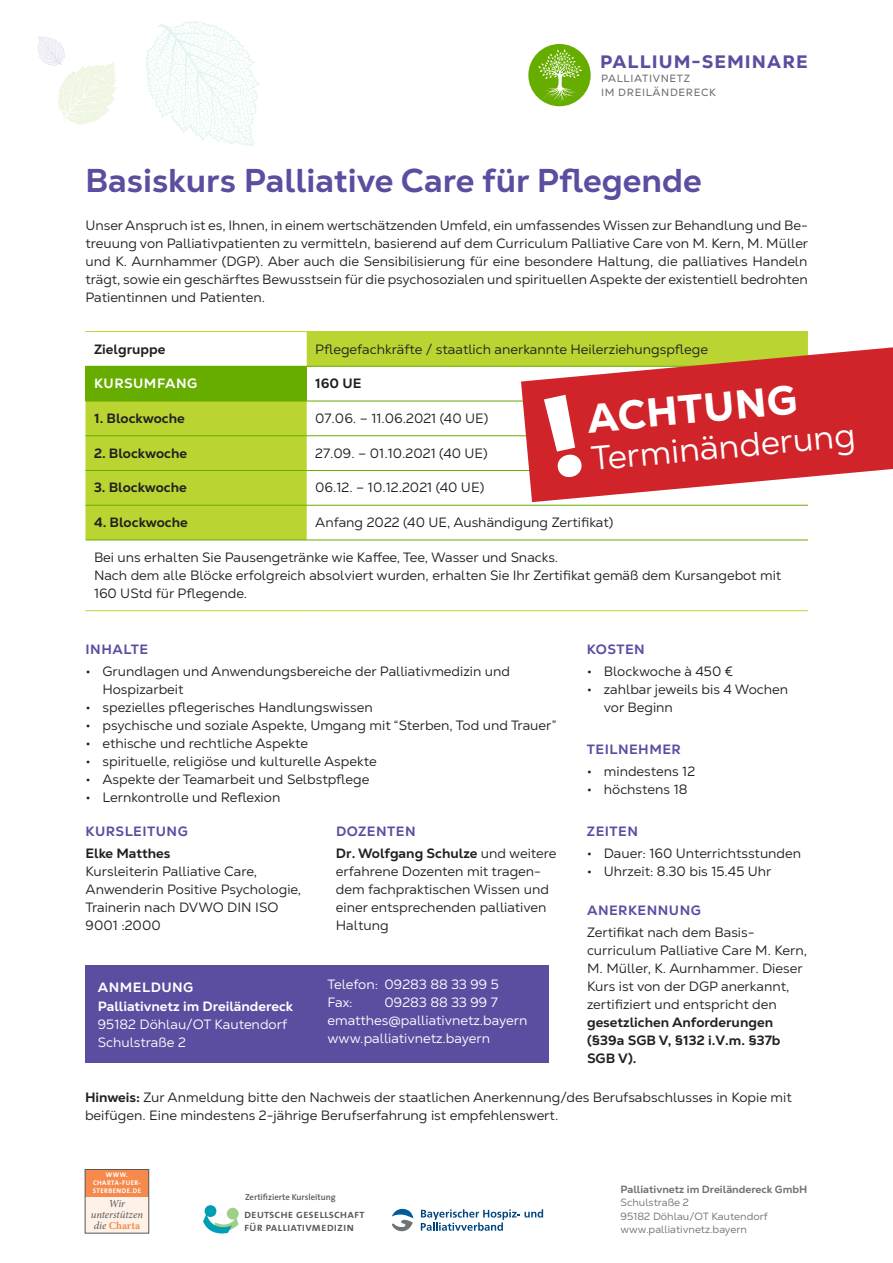
<style>
.page{position:relative;width:893px;height:1263px;background:#fff}
.page>*{position:absolute;margin:0;border:0;box-sizing:border-box;transform-origin:0 0}
.fließ{font:800 40.35px "Nexa Text";color:#fff}
.fließ-2{font:33.6px "Nexa Text";color:#fff}
.t1{font:800 33px "Nexa Text";color:#5b4da0}
.t2{font:800 18px "Nexa Text";letter-spacing:.06em;color:#5b4da0}
.fließ-3{font:13.5px/18px "Nexa Text";color:#231f20}
.fließ-4{font:13.5px "Nexa Text";color:#fff}
.fließ-5{font:800 13.5px "Nexa Text";color:#231f20}
.kÜ{font:800 13.5px "Nexa Text";letter-spacing:.035em;color:#5b4da0}
.fließ-6{font:800 13.5px "Nexa Text";color:#fff}
.fließ-7{font:800 13.5px "Nexa Text";letter-spacing:.035em;color:#fff}
.kÜ-2{font:800 13.5px "Nexa Text";letter-spacing:.035em;color:#fff}
.t3{font:11.85px/12.8px "The Sans Semi Bold Caps";letter-spacing:.005em;color:#57585a}
.t4{font:italic 10.65px/11.2px "Minion Pro";letter-spacing:-.01em;color:#57585a;text-align:center}
.fließ-8{font:10.5px "Nexa Text";color:#6e7373}
.fließ-9{font:800 10.5px "Nexa Text";color:#6e7373}
.t5{font:10.5px "Nexa Text";letter-spacing:.06em;color:#6e7373}
.t6{font:600 8.7px "The Sans";color:#57585a}
.t7{font:700 6.75px/7.9px "The Sans";letter-spacing:.065em;color:#fff;text-align:center}
.s1{font-weight:800}
.s2{font-weight:700;font-style:normal;color:#f68a4c}
</style>
<div class="page">
<div style="left:528px;top:44px;width:63px;height:62px;background:#66ad00;border-radius:50%"></div>
<svg style="left:539px;top:49px;width:43px;height:54px"></svg>
<svg style="left:392px;top:1209px;width:21px;height:23px"></svg>
<svg style="left:421px;top:1209px;width:122px;height:22px"></svg>
<div style="left:85px;top:1169px;width:64px;height:64px;background:#fef1e7"></div>
<div style="left:85px;top:1169px;width:64px;height:27px;background:#f68a4c"></div>
<div style="left:85px;top:1169px;width:64px;height:64px;border:1px solid #57585a"></div>
<svg style="left:85px;top:332px;width:723px;height:208px"></svg>
<div style="left:85px;top:366px;width:222px;height:35px;background:#66ad00"></div>
<hr style="left:85px;top:331px;width:222px;height:1px;background:#bad432">
<hr style="left:307px;top:331px;width:501px;height:1px;background:#bad432">
<hr style="left:85px;top:610px;width:222px;height:1px;background:#bad432">
<hr style="left:307px;top:610px;width:501px;height:1px;background:#bad432">
<hr style="left:307px;top:366px;width:501px;height:1px;background:#66ad00">
<hr style="left:85px;top:401px;width:222px;height:1px;background:#66ad00">
<hr style="left:307px;top:401px;width:501px;height:1px;background:#66ad00">
<hr style="left:85px;top:435px;width:222px;height:1px;background:#66ad00">
<hr style="left:307px;top:435px;width:501px;height:1px;background:#66ad00">
<hr style="left:85px;top:470px;width:222px;height:1px;background:#66ad00">
<hr style="left:307px;top:470px;width:501px;height:1px;background:#66ad00">
<hr style="left:85px;top:505px;width:222px;height:1px;background:#66ad00">
<hr style="left:307px;top:505px;width:501px;height:1px;background:#66ad00">
<hr style="left:85px;top:540px;width:222px;height:1px;background:#66ad00">
<hr style="left:307px;top:540px;width:501px;height:1px;background:#66ad00">
<div style="left:85px;top:966px;width:464px;height:97px;background:#5b4da0"></div>
<svg style="left:146px;top:21px;width:114px;height:125px"></svg>
<svg style="left:37px;top:36px;width:80px;height:89px"></svg>
<div style="left:205px;top:1205px;width:11px;height:12px;background:#009eb4;border-radius:50%"></div>
<div style="left:227px;top:1208px;width:12px;height:11px;background:#9fd08a;border-radius:50%"></div>
<svg style="left:203px;top:1213px;width:36px;height:21px"></svg>
<svg style="left:521px;top:347px;width:372px;height:155px;background:#d5534a"></svg>
<svg style="left:544px;top:395px;width:39px;height:83px"></svg>
<p class="t2" style="left:600px;top:50px;width:209px">PALLIUM-SEMINARE</p>
<p class="t5" style="left:601px;top:72px;width:91px">PALLIATIVNETZ</p>
<p class="t5" style="left:601px;top:86px;width:116px">IM DREILÄNDERECK</p>
<p class="t1" style="left:85px;top:160px;width:618px">Basiskurs Palliative Care für Pflegende</p>
<p class="fließ-3" style="left:85px;top:216px;width:724px;text-align:justify">Unser Anspruch ist es, Ihnen, in einem wertschätzenden Umfeld, ein umfassendes Wissen zur Behandlung und Be&shy;treuung von Palliativpatienten zu vermitteln, basierend auf dem Curriculum Palliative Care von M. Kern, M. Müller und K. Aurnhammer (DGP). Aber auch die Sensibilisierung für eine besondere Haltung, die palliatives Handeln trägt, sowie ein geschärftes Bewusstsein für die psychosozialen und spirituellen Aspekte der existentiell bedrohten Patientinnen und Patienten.</p>
<p class="fließ-5" style="left:94px;top:340px;width:73px">Zielgruppe</p>
<p class="fließ-3" style="left:315px;top:340px;width:394px">Pflegefachkräfte / staatlich anerkannte Heilerziehungspflege</p>
<p class="fließ-7" style="left:94px;top:375px;width:105px">KURSUMFANG</p>
<p class="fließ-5" style="left:315px;top:375px;width:48px">160 UE</p>
<p class="fließ-5" style="left:94px;top:410px;width:92px">1. Blockwoche</p>
<p class="fließ-3" style="left:315px;top:409px;width:175px">07.06. – 11.06.2021 (40 UE)</p>
<p class="fließ-5" style="left:94px;top:444px;width:95px">2. Blockwoche</p>
<p class="fließ-3" style="left:315px;top:444px;width:174px">27.09. – 01.10.2021 (40 UE)</p>
<p class="fließ-5" style="left:94px;top:479px;width:94px">3. Blockwoche</p>
<p class="fließ-3" style="left:315px;top:479px;width:171px">06.12. – 10.12.2021 (40 UE)</p>
<p class="fließ-5" style="left:94px;top:514px;width:95px">4. Blockwoche</p>
<p class="fließ-3" style="left:315px;top:513px;width:300px">Anfang 2022 (40 UE, Aushändigung Zertifikat)</p>
<p class="fließ-3" style="left:94px;top:548px;width:466px">Bei uns erhalten Sie Pausengetränke wie Kaffee, Tee, Wasser und Snacks.</p>
<p class="fließ-3" style="left:94px;top:566px;width:689px">Nach dem alle Blöcke erfolgreich absolviert wurden, erhalten Sie Ihr Zertifikat gemäß dem Kursangebot mit<br>160 UStd für Pflegende.</p>
<p class="fließ" style="left:585px;top:392px;width:212px;rotate:-5deg">ACHTUNG</p>
<p class="fließ-2" style="left:589px;top:438px;width:267px;rotate:-5deg">Terminänderung</p>
<p class="kÜ" style="left:86px;top:640px;width:64px">INHALTE</p>
<p class="fließ-3" style="left:102px;top:662px;width:409px;text-indent:-17px">• Grundlagen und Anwendungsbereiche der Palliativmedizin und<br>Hospizarbeit</p>
<p class="fließ-3" style="left:85px;top:698px;width:289px">• spezielles pflegerisches Handlungswissen</p>
<p class="fließ-3" style="left:85px;top:716px;width:472px">• psychische und soziale Aspekte, Umgang mit “Sterben, Tod und Trauer”</p>
<p class="fließ-3" style="left:85px;top:734px;width:224px">• ethische und rechtliche Aspekte</p>
<p class="fließ-3" style="left:85px;top:752px;width:293px">• spirituelle, religiöse und kulturelle Aspekte</p>
<p class="fließ-3" style="left:85px;top:770px;width:285px">• Aspekte der Teamarbeit und Selbstpflege</p>
<p class="fließ-3" style="left:85px;top:788px;width:196px">• Lernkontrolle und Reflexion</p>
<p class="kÜ" style="left:86px;top:822px;width:104px">KURSLEITUNG</p>
<p class="fließ-5" style="left:85px;top:845px;width:86px">Elke Matthes</p>
<p class="fließ-3" style="left:85px;top:862px;width:217px">Kursleiterin Palliative Care,<br>Anwenderin Positive Psychologie,<br>Trainerin nach DVWO DIN ISO<br>9001 :2000</p>
<p class="kÜ" style="left:336px;top:822px;width:81px">DOZENTEN</p>
<p class="fließ-3" style="left:336px;top:844px;width:222px"><span class="s1">Dr. Wolfgang Schulze</span> und weitere erfahrene Dozenten mit tragen&shy;dem fachpraktischen Wissen und einer entsprechenden palliativen<br>Haltung</p>
<p class="kÜ-2" style="left:98px;top:978px;width:97px">ANMELDUNG</p>
<p class="fließ-6" style="left:98px;top:998px;width:197px">Palliativnetz im Dreiländereck</p>
<p class="fließ-4" style="left:98px;top:1016px;width:191px">95182 Döhlau/OT Kautendorf</p>
<p class="fließ-4" style="left:98px;top:1034px;width:90px">Schulstraße 2</p>
<p class="fließ-4" style="left:327px;top:976px;width:173px">Telefon: 09283 88 33 99 5</p>
<p class="fließ-4" style="left:327px;top:994px;width:27px">Fax:</p>
<p class="fließ-4" style="left:384px;top:994px;width:115px">09283 88 33 99 7</p>
<p class="fließ-4" style="left:327px;top:1012px;width:201px">ematthes@palliativnetz.bayern</p>
<p class="fließ-4" style="left:327px;top:1030px;width:164px">www.palliativnetz.bayern</p>
<p class="kÜ" style="left:587px;top:640px;width:59px">KOSTEN</p>
<p class="fließ-3" style="left:587px;top:662px;width:148px">• Blockwoche à 450 €</p>
<p class="fließ-3" style="left:604px;top:680px;width:186px;text-indent:-17px">• zahlbar jeweils bis 4 Wochen vor Beginn</p>
<p class="kÜ" style="left:587px;top:740px;width:96px">TEILNEHMER</p>
<p class="fließ-3" style="left:587px;top:762px;width:110px">• mindestens 12</p>
<p class="fließ-3" style="left:587px;top:780px;width:102px">• höchstens 18</p>
<p class="kÜ" style="left:587px;top:822px;width:53px">ZEITEN</p>
<p class="fließ-3" style="left:587px;top:844px;width:216px">• Dauer: 160 Unterrichtsstunden</p>
<p class="fließ-3" style="left:587px;top:862px;width:186px">• Uhrzeit: 8.30 bis 15.45 Uhr</p>
<p class="kÜ" style="left:587px;top:901px;width:115px">ANERKENNUNG</p>
<p class="fließ-3" style="left:587px;top:923px;width:222px">Zertifikat nach dem Basis&shy;curriculum Palliative Care M. Kern,<br>M. Müller, K. Aurnhammer. Dieser<br>Kurs ist von der DGP anerkannt, zertifiziert und entspricht den <span class="s1">gesetzlichen Anforderungen (§39a SGB V, §132 i.V.m. §37b<br>SGB V).</span></p>
<p class="fließ-3" style="left:85px;top:1088px;width:708px"><span class="s1">Hinweis:</span> Zur Anmeldung bitte den Nachweis der staatlichen Anerkennung/des Berufsabschlusses in Kopie mit beifügen. Eine mindestens 2-jährige Berufserfahrung ist empfehlenswert.</p>
<p class="t7" style="left:93px;top:1171px;width:50px">WWW.<br>CHARTA-FUER-<br>STERBENDE.DE</p>
<p class="t4" style="left:91px;top:1198px;width:54px">Wir unterstützen die <span class="s2">Charta</span></p>
<p class="t6" style="left:245px;top:1189px;width:92px">Zertifizierte Kursleitung</p>
<p class="t3" style="left:244px;top:1207px;width:122px">deutsche gesellschaft für palliativmedizin</p>
<p class="fließ-9" style="left:620px;top:1182px;width:188px">Palliativnetz im Dreiländereck GmbH</p>
<p class="fließ-8" style="left:620px;top:1196px;width:70px">Schulstraße 2</p>
<p class="fließ-8" style="left:620px;top:1209px;width:149px">95182 Döhlau/OT Kautendorf</p>
<p class="fließ-8" style="left:620px;top:1223px;width:128px">www.palliativnetz.bayern</p>
</div>
